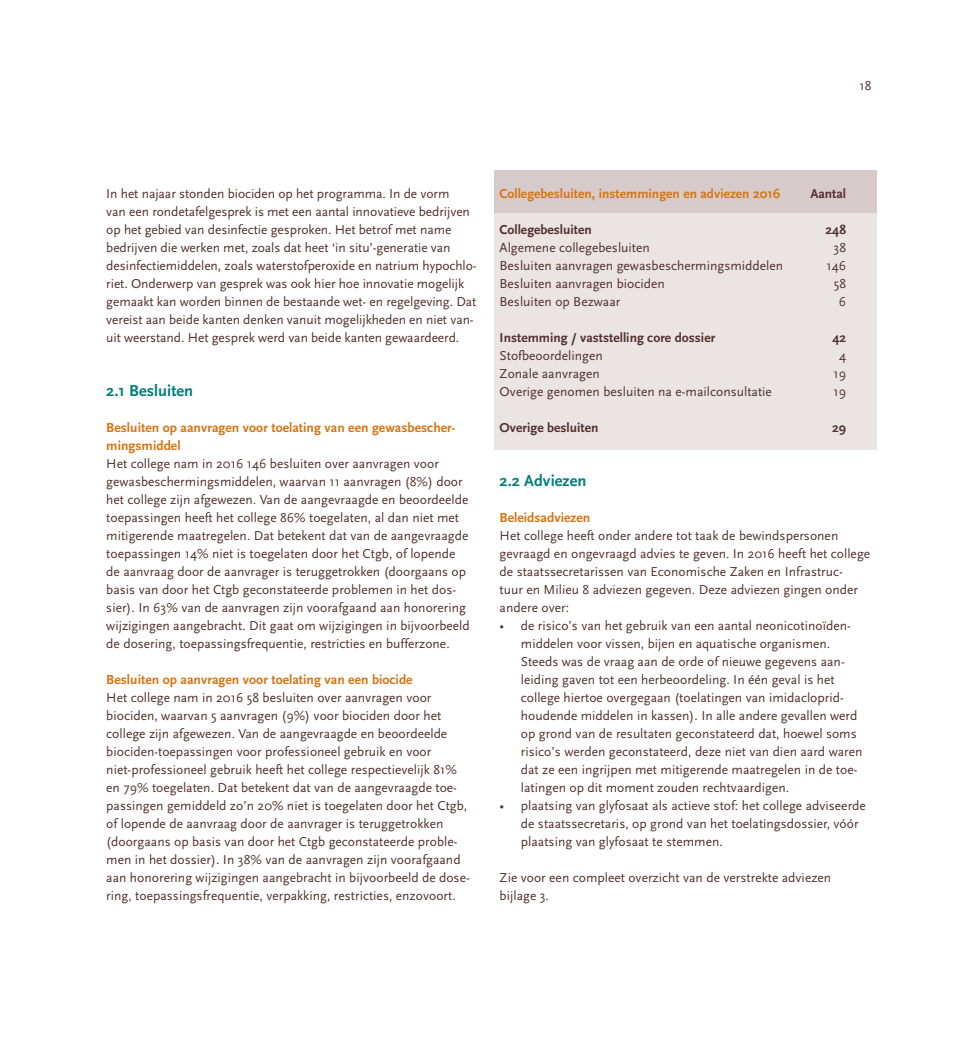
<style>
.page{position:relative;width:978px;height:1042px;background:#fff}
.page>*{position:absolute;margin:0;border:0;box-sizing:border-box;transform-origin:0 0}
.t1{font:700 16.5px "Scala Sans";color:#007f7a}
.t2{font:700 13.65px/18px "Scala Sans";color:#d87412}
.t3{font:13.5px/18px "Scala Sans";color:#53302d}
.t4{font:700 13.5px "Scala Sans";color:#53302d}
.t5{font:700 13.5px "Scala Sans";color:#d87412}
</style>
<div class="page">
<div style="left:494px;top:170px;width:383px;height:280px;background:#eae4e3"></div>
<div style="left:494px;top:170px;width:383px;height:43px;background:#d6cbca"></div>
<p class="t3" style="left:860px;top:77px;width:14px">18</p>
<p class="t3" style="left:106px;top:185px;width:372px">In het najaar stonden biociden op het programma. In de vorm<br>van een rondetafelgesprek is met een aantal innovatieve bedrijven op het gebied van desinfectie gesproken. Het betrof met name bedrijven die werken met, zoals dat heet ‘in situ’-generatie van desinfectiemiddelen, zoals waterstofperoxide en natrium hypochlo&shy;riet. Onderwerp van gesprek was ook hier hoe innovatie mogelijk gemaakt kan worden binnen de bestaande wet- en regelgeving. Dat vereist aan beide kanten denken vanuit mogelijkheden en niet van&shy;uit weerstand. Het gesprek werd van beide kanten gewaardeerd.</p>
<p class="t1" style="left:106px;top:382px;width:88px">2.1 Besluiten</p>
<p class="t2" style="left:106px;top:419px;width:351px">Besluiten op aanvragen voor toelating van een gewasbescher&shy;mingsmiddel</p>
<p class="t3" style="left:106px;top:455px;width:365px">Het college nam in 2016 146 besluiten over aanvragen voor gewasbeschermingsmiddelen, waarvan 11 aanvragen (8%) door het college zijn afgewezen. Van de aangevraagde en beoordeelde toepassingen heeft het college 86% toegelaten, al dan niet met mitigerende maatregelen. Dat betekent dat van de aangevraagde toepassingen 14% niet is toegelaten door het Ctgb, of lopende de aanvraag door de aanvrager is teruggetrokken (doorgaans op basis van door het Ctgb geconstateerde problemen in het dos&shy;sier). In 63% van de aanvragen zijn voorafgaand aan honorering wijzigingen aangebracht. Dit gaat om wijzigingen in bijvoorbeeld de dosering, toepassingsfrequentie, restricties en bufferzone.</p>
<p class="t2" style="left:106px;top:671px;width:308px">Besluiten op aanvragen voor toelating van een biocide</p>
<p class="t3" style="left:106px;top:689px;width:365px">Het college nam in 2016 58 besluiten over aanvragen voor biociden, waarvan 5 aanvragen (9%) voor biociden door het college zijn afgewezen. Van de aangevraagde en beoordeelde biociden-toepassingen voor professioneel gebruik en voor niet-professioneel gebruik heeft het college respectievelijk 81% en 79% toegelaten. Dat betekent dat van de aangevraagde toe&shy;passingen gemiddeld zo’n 20% niet is toegelaten door het Ctgb, of lopende de aanvraag door de aanvrager is teruggetrokken (doorgaans op basis van door het Ctgb geconstateerde proble&shy;men in het dossier). In 38% van de aanvragen zijn voorafgaand aan honorering wijzigingen aangebracht in bijvoorbeeld de dose&shy;ring, toepassingsfrequentie, verpakking, restricties, enzovoort.</p>
<p class="t5" style="left:500px;top:186px;width:282px">Collegebesluiten, instemmingen en adviezen 2016</p>
<p class="t4" style="left:810px;top:186px;width:37px">Aantal</p>
<p class="t4" style="left:500px;top:222px;width:94px">Collegebesluiten</p>
<p class="t4" style="left:826px;top:222px;width:22px">248</p>
<p class="t3" style="left:500px;top:239px;width:152px">Algemene collegebesluiten</p>
<p class="t3" style="left:834px;top:239px;width:14px">38</p>
<p class="t3" style="left:500px;top:257px;width:285px">Besluiten aanvragen gewasbeschermingsmiddelen</p>
<p class="t3" style="left:826px;top:257px;width:21px">146</p>
<p class="t3" style="left:500px;top:275px;width:167px">Besluiten aanvragen biociden</p>
<p class="t3" style="left:834px;top:275px;width:14px">58</p>
<p class="t3" style="left:500px;top:293px;width:122px">Besluiten op Bezwaar</p>
<p class="t3" style="left:839px;top:293px;width:9px">6</p>
<p class="t4" style="left:500px;top:330px;width:217px">Instemming / vaststelling core dossier</p>
<p class="t4" style="left:832px;top:330px;width:15px">42</p>
<p class="t3" style="left:500px;top:347px;width:105px">Stofbeoordelingen</p>
<p class="t3" style="left:839px;top:347px;width:9px">4</p>
<p class="t3" style="left:500px;top:365px;width:102px">Zonale aanvragen</p>
<p class="t3" style="left:833px;top:365px;width:14px">19</p>
<p class="t3" style="left:500px;top:383px;width:274px">Overige genomen besluiten na e-mailconsultatie</p>
<p class="t3" style="left:833px;top:383px;width:14px">19</p>
<p class="t4" style="left:500px;top:420px;width:100px">Overige besluiten</p>
<p class="t4" style="left:832px;top:420px;width:16px">29</p>
<p class="t1" style="left:500px;top:472px;width:88px">2.2 Adviezen</p>
<p class="t2" style="left:500px;top:509px;width:92px">Beleidsadviezen</p>
<p class="t3" style="left:500px;top:527px;width:372px">Het college heeft onder andere tot taak de bewindspersonen gevraagd en ongevraagd advies te geven. In 2016 heeft het college de staatssecretarissen van Economische Zaken en Infrastruc-<br>tuur en Milieu 8 adviezen gegeven. Deze adviezen gingen onder andere over:</p>
<p class="t3" style="left:521px;top:617px;width:343px;text-indent:-21px">• de risico’s van het gebruik van een aantal neonicotinoïden&shy;middelen voor vissen, bijen en aquatische organismen.<br>Steeds was de vraag aan de orde of nieuwe gegevens aan&shy;leiding gaven tot een herbeoordeling. In één geval is het college hiertoe overgegaan (toelatingen van imidacloprid&shy;houdende middelen in kassen). In alle andere gevallen werd op grond van de resultaten geconstateerd dat, hoewel soms risico’s werden geconstateerd, deze niet van dien aard waren dat ze een ingrijpen met mitigerende maatregelen in de toe&shy;latingen op dit moment zouden rechtvaardigen.</p>
<p class="t3" style="left:521px;top:797px;width:346px;text-indent:-21px">• plaatsing van glyfosaat als actieve stof: het college adviseerde de staatssecretaris, op grond van het toelatingsdossier, vóór plaatsing van glyfosaat te stemmen.</p>
<p class="t3" style="left:500px;top:869px;width:333px">Zie voor een compleet overzicht van de verstrekte adviezen bijlage 3.</p>
</div>
